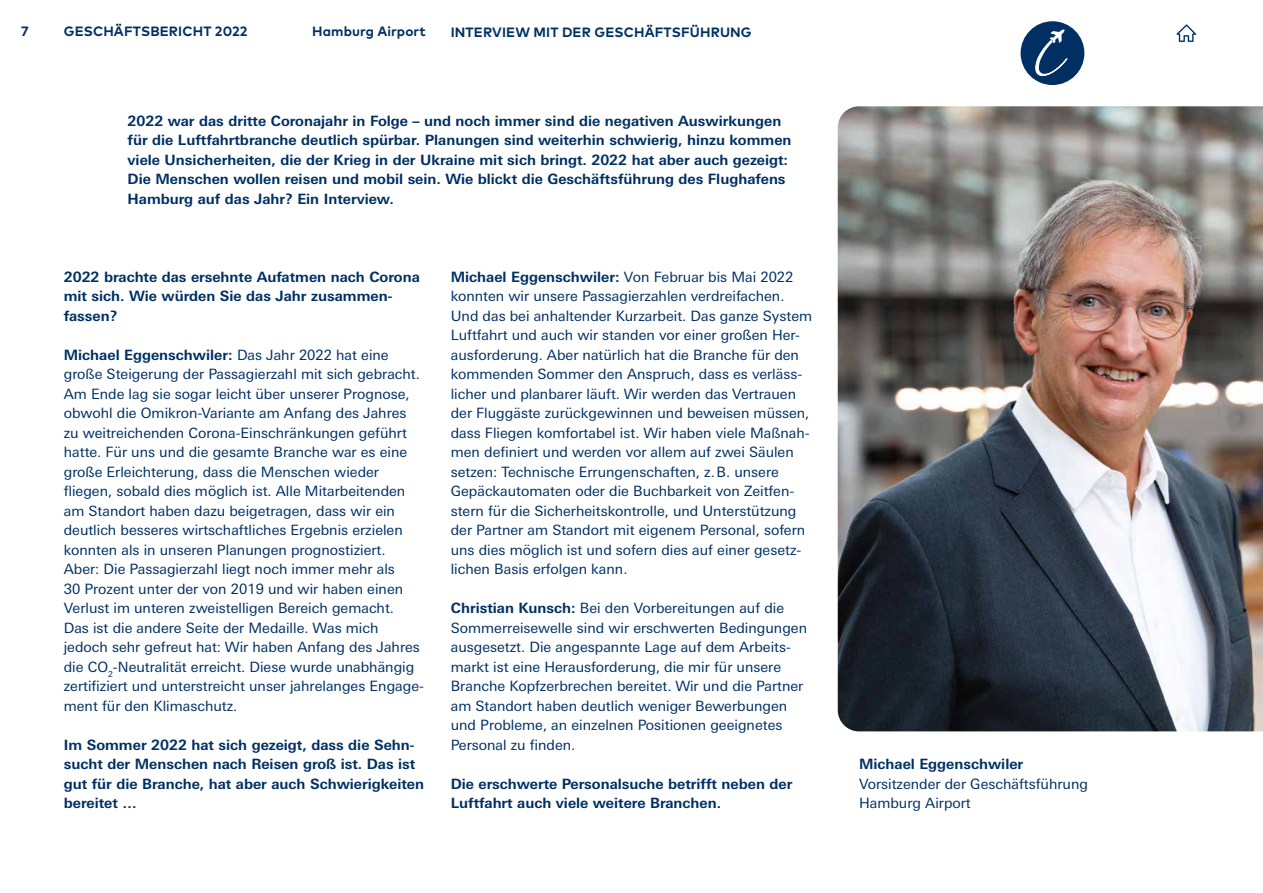
<style>
.page{position:relative;width:1263px;height:893px;background:#fff}
.page>*{position:absolute;margin:0;border:0;box-sizing:border-box;transform-origin:0 0}
.t1{font:14.25px/19.5px "LT Univers Basic";color:#003063}
.t2{font:700 14.25px/19.5px "LT Univers Basic";color:#003063}
.t3{font:700 13.5px "Mark Pro";letter-spacing:.01em;color:#003063}
.s1{font-weight:700}
</style>
<div class="page">
<svg style="left:1176px;top:24px;width:20px;height:18px"></svg>
<div style="left:1020px;top:21px;width:64px;height:64px;background:#003063;border-radius:50%"></div>
<svg style="left:1034px;top:21px;width:35px;height:56px"></svg>
<img style="left:838px;top:106px;width:425px;height:625px">
<p class="t3" style="left:21px;top:21px;width:9px">7</p>
<p class="t3" style="left:64px;top:21px;width:185px">GESCHÄFTSBERICHT 2022</p>
<p class="t3" style="left:312px;top:21px;width:115px">Hamburg Airport</p>
<p class="t3" style="left:451px;top:22px;width:302px">INTERVIEW MIT DER GESCHÄFTSFÜHRUNG</p>
<p class="t2" style="left:128px;top:111px;width:665px">2022 war das dritte Coronajahr in Folge – und noch immer sind die negativen Auswirkungen für die Luftfahrtbranche deutlich spürbar. Planungen sind weiterhin schwierig, hinzu kommen viele Unsicherheiten, die der Krieg in der Ukraine mit sich bringt. 2022 hat aber auch gezeigt:<br>Die Menschen wollen reisen und mobil sein. Wie blickt die Geschäftsführung des Flughafens Hamburg auf das Jahr? Ein Interview.</p>
<p class="t2" style="left:64px;top:267px;width:358px">2022 brachte das ersehnte Aufatmen nach Corona mit sich. Wie würden Sie das Jahr zusammen&shy;fassen?</p>
<p class="t1" style="left:64px;top:345px;width:362px"><span class="s1">Michael Eggenschwiler:</span> Das Jahr 2022 hat eine große Steigerung der Passagierzahl mit sich gebracht.<br>Am Ende lag sie sogar leicht über unserer Prognose, obwohl die Omikron-Variante am Anfang des Jahres zu weitreichenden Corona-Einschränkungen geführt hatte. Für uns und die gesamte Branche war es eine große Erleichterung, dass die Menschen wieder fliegen, sobald dies möglich ist. Alle Mitarbeitenden am Standort haben dazu beigetragen, dass wir ein deutlich besseres wirtschaftliches Ergebnis erzielen konnten als in unseren Planungen prognostiziert.<br>Aber: Die Passagierzahl liegt noch immer mehr als<br>30 Prozent unter der von 2019 und wir haben einen Verlust im unteren zweistelligen Bereich gemacht.<br>Das ist die andere Seite der Medaille. Was mich jedoch sehr gefreut hat: Wir haben Anfang des Jahres die CO<sub>2</sub>-Neutralität erreicht. Diese wurde unabhängig zertifiziert und unterstreicht unser jahrelanges Engage&shy;ment für den Klimaschutz.</p>
<p class="t2" style="left:64px;top:735px;width:362px">Im Sommer 2022 hat sich gezeigt, dass die Sehn&shy;sucht der Menschen nach Reisen groß ist. Das ist gut für die Branche, hat aber auch Schwierigkeiten bereitet …</p>
<p class="t1" style="left:451px;top:267px;width:363px"><span class="s1">Michael Eggenschwiler:</span> Von Februar bis Mai 2022 konnten wir unsere Passagierzahlen verdreifachen.<br>Und das bei anhaltender Kurzarbeit. Das ganze System Luftfahrt und auch wir standen vor einer großen Her&shy;ausforderung. Aber natürlich hat die Branche für den kommenden Sommer den Anspruch, dass es verläss&shy;licher und planbarer läuft. Wir werden das Vertrauen der Fluggäste zurückgewinnen und beweisen müssen, dass Fliegen komfortabel ist. Wir haben viele Maßnah&shy;men definiert und werden vor allem auf zwei Säulen setzen: Technische Errungenschaften, z.B. unsere Gepäckautomaten oder die Buchbarkeit von Zeitfen&shy;stern für die Sicherheitskontrolle, und Unterstützung der Partner am Standort mit eigenem Personal, sofern uns dies möglich ist und sofern dies auf einer gesetz&shy;lichen Basis erfolgen kann.</p>
<p class="t1" style="left:451px;top:598px;width:358px"><span class="s1">Christian Kunsch:</span> Bei den Vorbereitungen auf die Sommerreisewelle sind wir erschwerten Bedingungen ausgesetzt. Die angespannte Lage auf dem Arbeits&shy;markt ist eine Herausforderung, die mir für unsere Branche Kopfzerbrechen bereitet. Wir und die Partner am Standort haben deutlich weniger Bewerbungen und Probleme, an einzelnen Positionen geeignetes Personal zu finden.</p>
<p class="t2" style="left:451px;top:774px;width:343px">Die erschwerte Personalsuche betrifft neben der<br>Luftfahrt auch viele weitere Branchen.</p>
<p class="t2" style="left:859px;top:754px;width:166px">Michael Eggenschwiler</p>
<p class="t1" style="left:859px;top:774px;width:231px">Vorsitzender der Geschäftsführung<br>Hamburg Airport</p>
</div>
